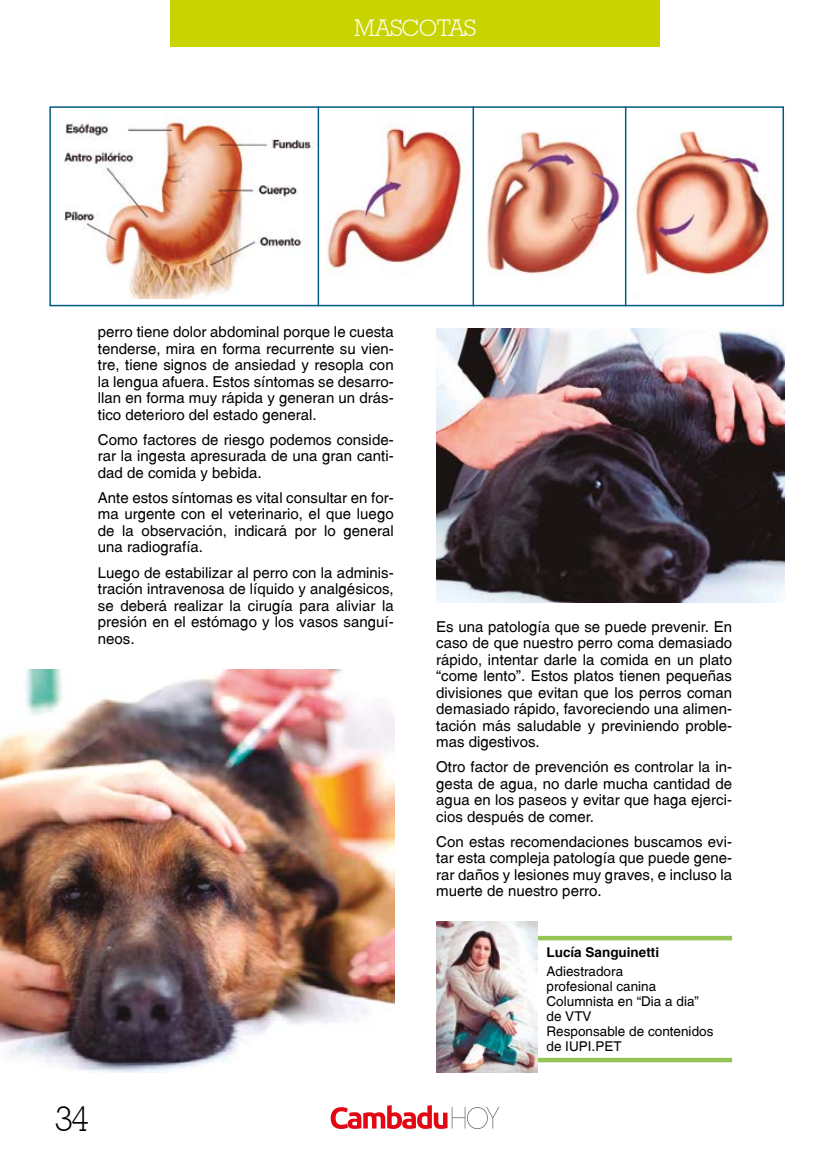
<style>
.page{position:relative;width:830px;height:1170px;background:#fff}
.page>*{position:absolute;margin:0;border:0;box-sizing:border-box;transform-origin:0 0}
.t1{font:36px "Astute Light SSK";color:#000}
.t2{font:24px "Astute Light SSK";color:#fff}
.t3{font:15px/16.5px "Switzerland Plain";color:#000;text-align:justify}
.t4{font:13.5px/15px "Switzerland Plain";color:#000}
.t5{font:700 13.5px "Switzerland";color:#000}
</style>
<div class="page">
<svg style="left:330px;top:1105px;width:169px;height:23px"></svg>
<div style="left:171px;top:0;width:488px;height:46px;background:#c8d300"></div>
<div style="left:436px;top:935px;width:295px;height:5px;background:#94c356"></div>
<div style="left:436px;top:1057px;width:295px;height:5px;background:#94c356"></div>
<img style="left:436px;top:921px;width:101px;height:150px">
<img style="left:436px;top:328px;width:347px;height:274px">
<img style="left:64px;top:113px;width:708px;height:186px">
<div style="left:49px;top:106px;width:734px;height:200px;border:2px solid #005c86"></div>
<hr style="left:317px;top:106px;width:2px;height:200px;background:#005c86">
<hr style="left:472px;top:106px;width:2px;height:200px;background:#005c86">
<hr style="left:624px;top:106px;width:2px;height:200px;background:#005c86">
<img style="left:0;top:669px;width:394px;height:402px">
<h2 class="t2" style="left:354px;top:14px;width:124px">MASCOTAS</h2>
<p class="t3" style="left:98px;top:323px;width:297px">perro tiene dolor abdominal porque le cuesta tenderse, mira en forma recurrente su vien&shy;tre, tiene signos de ansiedad y resopla con la lengua afuera. Estos síntomas se desarro&shy;llan en forma muy rápida y generan un drás&shy;tico deterioro del estado general.</p>
<p class="t3" style="left:98px;top:431px;width:297px">Como factores de riesgo podemos conside&shy;rar la ingesta apresurada de una gran canti&shy;dad de comida y bebida.</p>
<p class="t3" style="left:98px;top:489px;width:297px">Ante estos síntomas es vital consultar en for&shy;ma urgente con el veterinario, el que luego de la observación, indicará por lo general una radiografía.</p>
<p class="t3" style="left:98px;top:564px;width:297px">Luego de estabilizar al perro con la adminis&shy;tración intravenosa de líquido y analgésicos, se deberá realizar la cirugía para aliviar la presión en el estómago y los vasos sanguí&shy;neos.</p>
<h1 class="t1" style="left:55px;top:1098px;width:34px">34</h1>
<p class="t3" style="left:436px;top:618px;width:297px">Es una patología que se puede prevenir. En caso de que nuestro perro coma demasiado rápido, intentar darle la comida en un plato “come lento”. Estos platos tienen pequeñas divisiones que evitan que los perros coman demasiado rápido, favoreciendo una alimen&shy;tación más saludable y previniendo proble&shy;mas digestivos.</p>
<p class="t3" style="left:436px;top:758px;width:297px">Otro factor de prevención es controlar la in&shy;gesta de agua, no darle mucha cantidad de agua en los paseos y evitar que haga ejerci&shy;cios después de comer.</p>
<p class="t3" style="left:436px;top:833px;width:297px">Con estas recomendaciones buscamos evi&shy;tar esta compleja patología que puede gene&shy;rar daños y lesiones muy graves, e incluso la muerte de nuestro perro.</p>
<p class="t5" style="left:546px;top:943px;width:114px">Lucía Sanguinetti</p>
<p class="t4" style="left:546px;top:963px;width:168px">Adiestradora<br>profesional canina<br>Columnista en “Dia a dia” de VTV<br>Responsable de contenidos de IUPI.PET</p>
</div>
